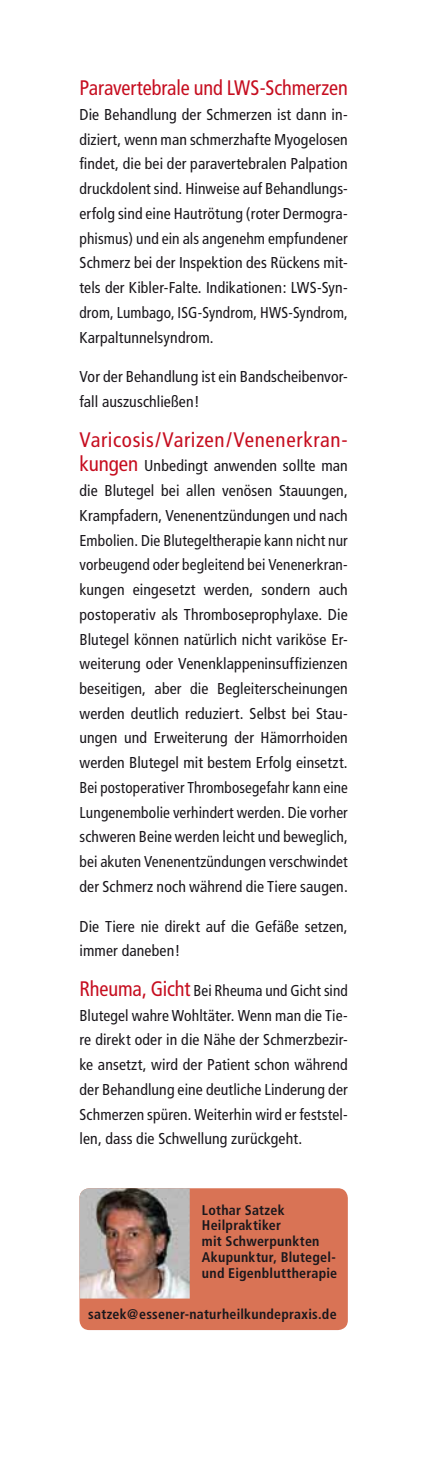
<style>
.page{position:relative;width:444px;height:1474px;background:#fff}
.page>*{position:absolute;margin:0;border:0;box-sizing:border-box;transform-origin:0 0}
.t1{font:condensed 21px "Frutiger";color:#c60d1f;scale:.96 1}
.t2{font:condensed 21px "Frutiger";letter-spacing:.03em;color:#c60d1f}
.t3{font:condensed 15.75px/24.7px "Frutiger";letter-spacing:.01em;color:#1a171c;text-align:justify}
.t4{font:condensed 15.75px/24.7px "Frutiger";letter-spacing:.01em;color:#1a171c;text-align:justify;scale:.96 1}
.t5{font:700 condensed 14px/15.8px "Frutiger";letter-spacing:.02em;color:#1a171c}
.s1{font-size:21px;color:#c60d1f}
</style>
<div class="page">
<div style="left:79px;top:1188px;width:268px;height:141px;background:#d97355;border-radius:10px"></div>
<img style="left:79px;top:1188px;width:110px;height:110px">
<h1 class="t1" style="left:79px;top:76px;width:280px">Paravertebrale und LWS-Schmerzen</h1>
<p class="t3" style="left:79px;top:102px;width:269px">Die Behandlung der Schmerzen ist dann in&shy;diziert, wenn man schmerzhafte Myogelosen findet, die bei der paravertebralen Palpation druckdolent sind. Hinweise auf Behandlungs&shy;erfolg sind eine Hautrötung (roter Dermogra&shy;phismus) und ein als angenehm empfundener Schmerz bei der Inspektion des Rückens mit&shy;tels der Kibler-Falte. Indikationen: LWS-Syn&shy;drom, Lumbago, ISG-Syndrom, HWS-Syndrom, Karpaltunnelsyndrom.</p>
<p class="t3" style="left:79px;top:364px;width:269px">Vor der Behandlung ist ein Bandscheibenvor&shy;fall auszuschließen!</p>
<h1 class="t2" style="left:79px;top:427px;width:269px">Varicosis/Varizen/Venenerkran-</h1>
<p class="t3" style="left:79px;top:453px;width:269px"><span class="s1">kungen</span> Unbedingt anwenden sollte man die Blutegel bei allen venösen Stauungen, Krampfadern, Venenentzündungen und nach Embolien. Die Blutegeltherapie kann nicht nur vorbeugend oder begleitend bei Venenerkran&shy;kungen eingesetzt werden, sondern auch postoperativ als Thromboseprophylaxe. Die Blutegel können natürlich nicht variköse Er&shy;weiterung oder Venenklappeninsuffizienzen beseitigen, aber die Begleiterscheinungen werden deutlich reduziert. Selbst bei Stau&shy;ungen und Erweiterung der Hämorrhoiden werden Blutegel mit bestem Erfolg einsetzt.<br>Bei postoperativer Thrombosegefahr kann eine Lungenembolie verhindert werden. Die vorher schweren Beine werden leicht und beweglich, bei akuten Venenentzündungen verschwindet der Schmerz noch während die Tiere saugen.</p>
<p class="t3" style="left:79px;top:913px;width:269px">Die Tiere nie direkt auf die Gefäße setzen, immer daneben!</p>
<p class="t4" style="left:79px;top:978px;width:281px"><span class="s1">Rheuma, Gicht</span> Bei Rheuma und Gicht sind Blutegel wahre Wohltäter. Wenn man die Tie&shy;re direkt oder in die Nähe der Schmerzbezir&shy;ke ansetzt, wird der Patient schon während der Behandlung eine deutliche Linderung der Schmerzen spüren. Weiterhin wird er feststel&shy;len, dass die Schwellung zurückgeht.</p>
<p class="t5" style="left:202px;top:1201px;width:137px">Lothar Satzek<br>Heilpraktiker<br>mit Schwerpunkten<br>Akupunktur, Blutegel&shy;und Eigenbluttherapie</p>
<p class="t5" style="left:88px;top:1306px;width:250px">satzek@essener-naturheilkundepraxis.de</p>
</div>
